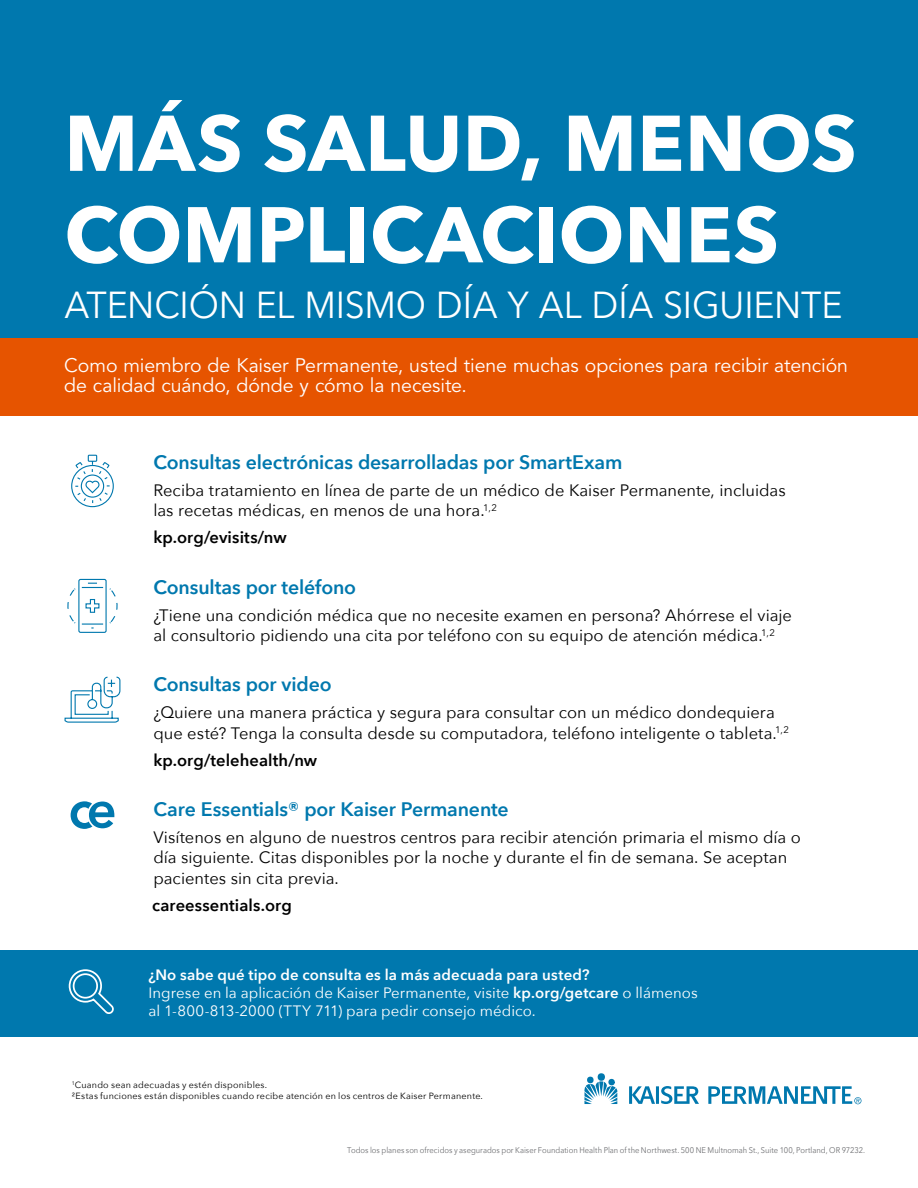
<style>
.page{position:relative;width:918px;height:1188px;background:#fff}
.page>*{position:absolute;margin:0;border:0;box-sizing:border-box;transform-origin:0 0}
.H1_Title{font:700 78px/91.5px "Avenir Next";color:#fff}
.H2_Subtitle{font:37.5px "Avenir Next";letter-spacing:-.005em;color:#fff;scale:.95 1}
.H3_Section_Head{font:600 19.5px "Avenir Next";letter-spacing:-.01em;color:#0078ae}
.Body_Text{font:19.5px/20.2px "Avenir LT Std";letter-spacing:-.005em;color:#fff}
.Body_Text-2{font:16.5px/20.2px "Avenir Next";color:#000}
.Body_Text-3{font:600 16.5px "Avenir Next";letter-spacing:.005em;color:#000}
.t1{font:15px/18px "Avenir Next";letter-spacing:.005em;color:#fff}
.t2{font:600 15px "Avenir Next";letter-spacing:.01em;color:#fff}
.t3{font:9px "Avenir Next";letter-spacing:.025em;color:#000}
.t4{font:8.25px "Avenir Next";color:#6d6e71;scale:.92 1}
.s1{font-weight:600}
</style>
<div class="page">
<div style="left:0;top:0;width:918px;height:410px;background:#0078ae"></div>
<div style="left:0;top:338px;width:918px;height:78px;background:#e65400"></div>
<div style="left:0;top:950px;width:918px;height:87px;background:#0078ae"></div>
<svg style="left:71px;top:454px;width:43px;height:54px"></svg>
<svg style="left:67px;top:578px;width:51px;height:55px"></svg>
<svg style="left:64px;top:676px;width:57px;height:47px"></svg>
<svg style="left:71px;top:801px;width:43px;height:28px"></svg>
<svg style="left:68px;top:969px;width:46px;height:45px"></svg>
<svg style="left:584px;top:1075px;width:33px;height:29px"></svg>
<div style="left:598px;top:1073px;width:7px;height:8px;background:#0078ae;border-radius:50%"></div>
<hr style="left:656px;top:1086px;width:3px;height:18px;background:#0078ae">
<svg style="left:629px;top:1086px;width:26px;height:18px"></svg>
<svg style="left:661px;top:1086px;width:38px;height:18px"></svg>
<svg style="left:708px;top:1086px;width:153px;height:18px"></svg>
<h1 class="H1_Title" style="left:64px;top:97px;width:794px">MÁS SALUD, MENOS<br>COMPLICACIONES</h1>
<p class="H2_Subtitle" style="left:64px;top:273px;width:821px">ATENCIÓN EL MISMO DÍA Y AL DÍA SIGUIENTE</p>
<p class="Body_Text" style="left:64px;top:356px;width:785px">Como miembro de Kaiser Permanente, usted tiene muchas opciones para recibir atención de calidad cuándo, dónde y cómo la necesite.</p>
<h3 class="H3_Section_Head" style="left:153px;top:446px;width:471px">Consultas electrónicas desarrolladas por SmartExam</h3>
<p class="Body_Text-2" style="left:153px;top:480px;width:634px">Reciba tratamiento en línea de parte de un médico de Kaiser Permanente, incluidas las recetas médicas, en menos de una hora.<sup>1,2</sup></p>
<p class="Body_Text-3" style="left:153px;top:523px;width:135px">kp.org/evisits/nw</p>
<h3 class="H3_Section_Head" style="left:153px;top:570px;width:204px">Consultas por teléfono</h3>
<p class="Body_Text-2" style="left:153px;top:604px;width:640px">¿Tiene una condición médica que no necesite examen en persona? Ahórrese el viaje al consultorio pidiendo una cita por teléfono con su equipo de atención médica.<sup>1,2</sup></p>
<h3 class="H3_Section_Head" style="left:153px;top:668px;width:180px">Consultas por video</h3>
<p class="Body_Text-2" style="left:153px;top:702px;width:637px">¿Quiere una manera práctica y segura para consultar con un médico dondequiera que esté? Tenga la consulta desde su computadora, teléfono inteligente o tableta.<sup>1,2</sup></p>
<p class="Body_Text-3" style="left:153px;top:746px;width:165px">kp.org/telehealth/nw</p>
<h3 class="H3_Section_Head" style="left:153px;top:793px;width:357px">Care Essentials® por Kaiser Permanente</h3>
<p class="Body_Text-2" style="left:153px;top:827px;width:649px">Visítenos en alguno de nuestros centros para recibir atención primaria el mismo día o día siguiente. Citas disponibles por la noche y durante el fin de semana. Se aceptan pacientes sin cita previa.</p>
<p class="Body_Text-3" style="left:152px;top:891px;width:141px">careessentials.org</p>
<p class="t2" style="left:148px;top:962px;width:443px">¿No sabe qué tipo de consulta es la más adecuada para usted?</p>
<p class="t1" style="left:148px;top:983px;width:551px">Ingrese en la aplicación de Kaiser Permanente, visite <span class="s1">kp.org/getcare</span> o llámenos al 1-800-813-2000 (TTY 711) para pedir consejo médico.</p>
<p class="t3" style="left:72px;top:1078px;width:197px"><sup>1</sup>Cuando sean adecuadas y estén disponibles.</p>
<p class="t3" style="left:72px;top:1088px;width:413px">²Estas funciones están disponibles cuando recibe atención en los centros de Kaiser Permanente.</p>
<p class="t4" style="left:347px;top:1143px;width:564px">Todos los planes son ofrecidos y asegurados por Kaiser Foundation Health Plan of the Northwest. 500 NE Multnomah St., Suite 100, Portland, OR 97232.</p>
</div>
